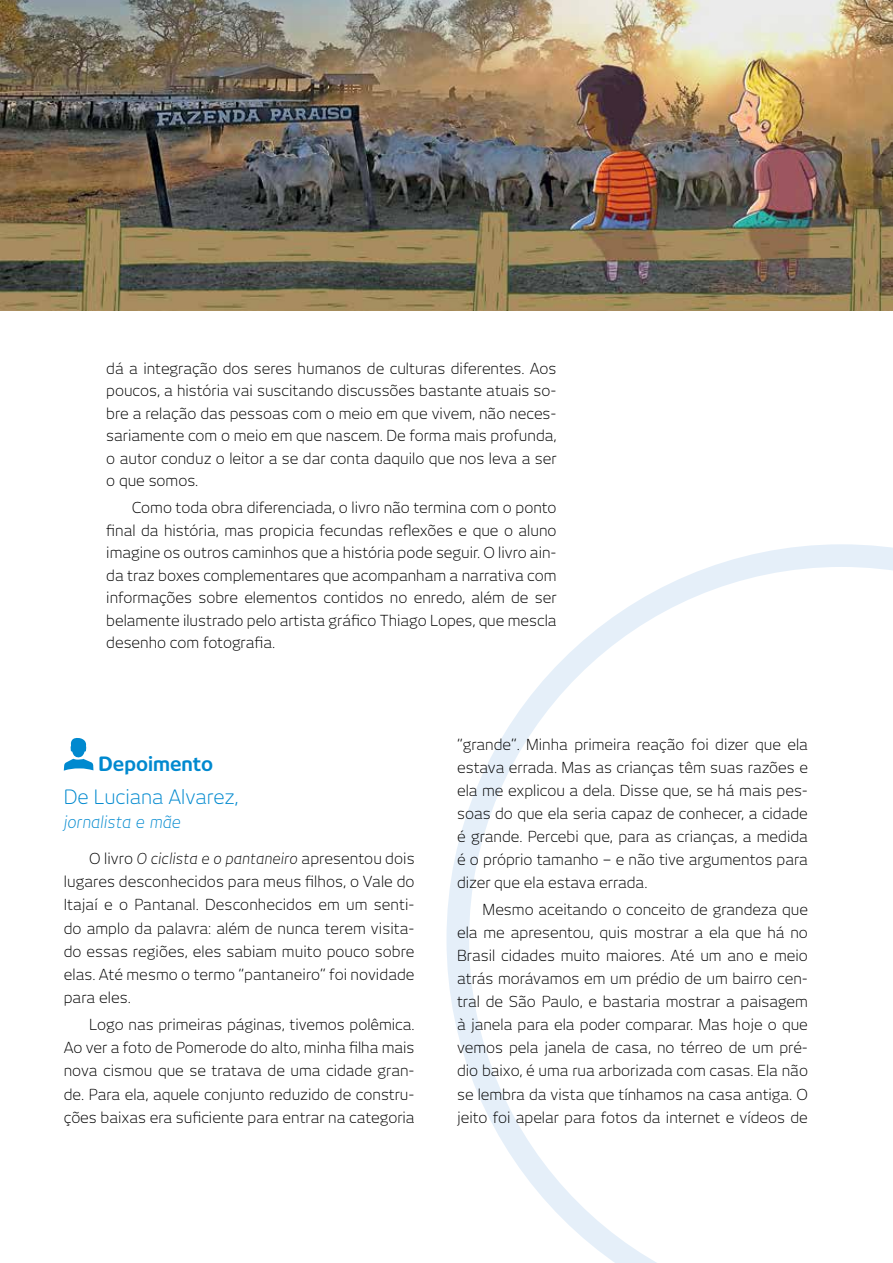
<style>
.page{position:relative;width:893px;height:1263px;background:#fff}
.page>*{position:absolute;margin:0;border:0;box-sizing:border-box;transform-origin:0 0}
.t1{font:300 19.5px "New June";color:#0089cf}
.t2{font:700 19.5px "New June";color:#0089cf}
.t3{font:italic 300 16.5px "New June";color:#0089cf}
.t4{font:300 15px/23.1px "New June";color:#000;text-align:justify}
.s1{font-style:italic}
</style>
<div class="page">
<svg style="left:446px;top:544px;width:447px;height:719px"></svg>
<svg style="left:64px;top:738px;width:29px;height:33px"></svg>
<img style="left:0;top:0;width:893px;height:310px">
<p class="t4" style="left:106px;top:357px;width:452px;line-height:22.5px">dá a integração dos seres humanos de culturas diferentes. Aos poucos, a história vai suscitando discussões bastante atuais so&shy;bre a relação das pessoas com o meio em que vivem, não neces&shy;sariamente com o meio em que nascem. De forma mais profunda, o autor conduz o leitor a se dar conta daquilo que nos leva a ser o que somos.</p>
<p class="t4" style="left:106px;top:496px;width:452px;line-height:22.5px;text-indent:26px">Como toda obra diferenciada, o livro não termina com o ponto final da história, mas propicia fecundas reflexões e que o aluno imagine os outros caminhos que a história pode seguir. O livro ain&shy;da traz boxes complementares que acompanham a narrativa com informações sobre elementos contidos no enredo, além de ser belamente ilustrado pelo artista gráfico Thiago Lopes, que mescla desenho com fotografia.</p>
<h1 class="t2" style="left:99px;top:752px;width:116px">Depoimento</h1>
<h1 class="t1" style="left:64px;top:785px;width:176px">De Luciana Alvarez,</h1>
<p class="t3" style="left:64px;top:813px;width:118px">jornalista e mãe</p>
<p class="t4" style="left:64px;top:847px;width:352px;text-indent:26px">O livro <span class="s1">O ciclista e o pantaneiro</span> apresentou dois lugares desconhecidos para meus filhos, o Vale do Itajaí e o Pantanal. Desconhecidos em um senti&shy;do amplo da palavra: além de nunca terem visita&shy;do essas regiões, eles sabiam muito pouco sobre elas. Até mesmo o termo “pantaneiro” foi novidade para eles.</p>
<p class="t4" style="left:64px;top:1013px;width:352px;text-indent:26px">Logo nas primeiras páginas, tivemos polêmica.<br>Ao ver a foto de Pomerode do alto, minha filha mais nova cismou que se tratava de uma cidade gran&shy;de. Para ela, aquele conjunto reduzido de constru&shy;ções baixas era suficiente para entrar na categoria</p>
<p class="t4" style="left:457px;top:732px;width:352px">“grande”. Minha primeira reação foi dizer que ela estava errada. Mas as crianças têm suas razões e ela me explicou a dela. Disse que, se há mais pes&shy;soas do que ela seria capaz de conhecer, a cidade é grande. Percebi que, para as crianças, a medida é o próprio tamanho – e não tive argumentos para dizer que ela estava errada.</p>
<p class="t4" style="left:457px;top:898px;width:352px;text-indent:26px">Mesmo aceitando o conceito de grandeza que ela me apresentou, quis mostrar a ela que há no Brasil cidades muito maiores. Até um ano e meio atrás morávamos em um prédio de um bairro cen&shy;tral de São Paulo, e bastaria mostrar a paisagem à janela para ela poder comparar. Mas hoje o que vemos pela janela de casa, no térreo de um pré&shy;dio baixo, é uma rua arborizada com casas. Ela não se lembra da vista que tínhamos na casa antiga. O jeito foi apelar para fotos da internet e vídeos de</p>
</div>
